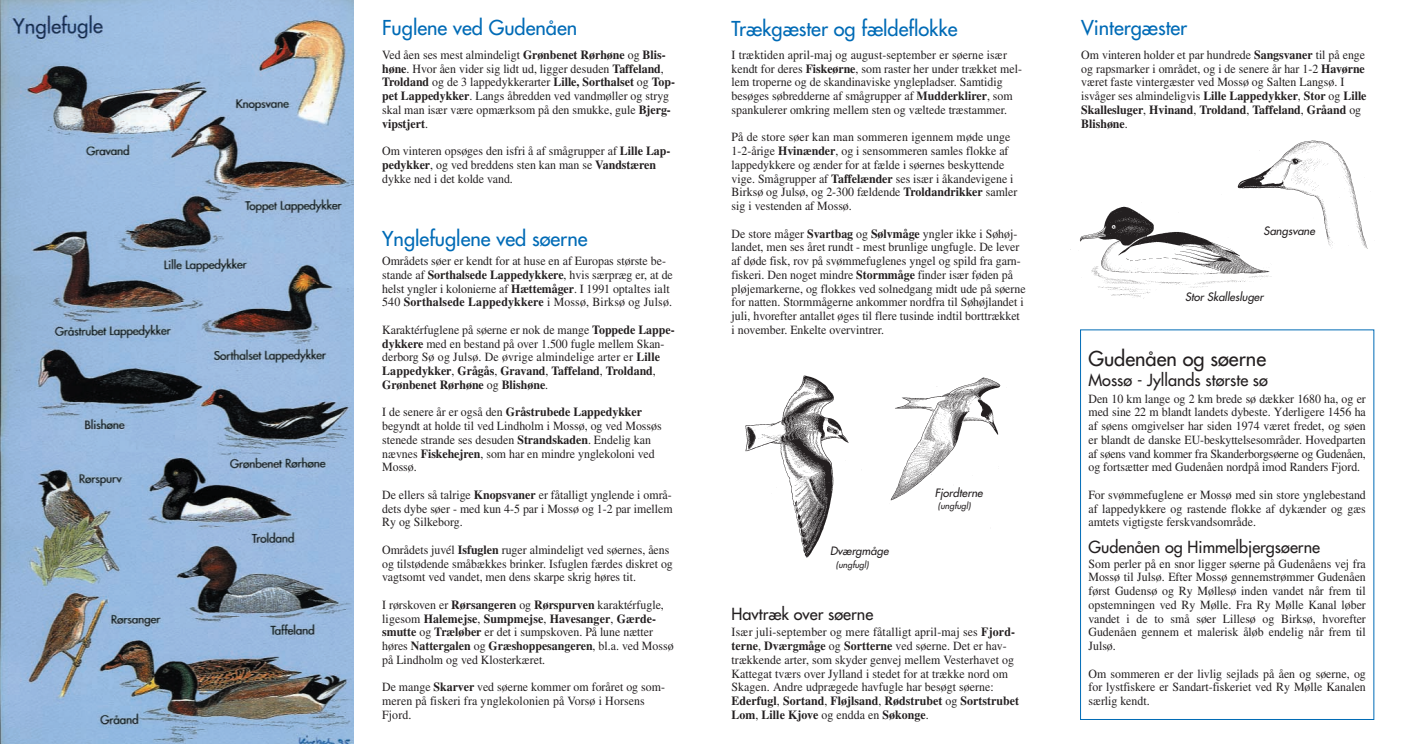
<style>
.page{position:relative;width:1403px;height:744px;background:#fff}
.page>*{position:absolute;margin:0;border:0;box-sizing:border-box;transform-origin:0 0}
.t1{font:20px "Futura";color:#006bb6}
.t2{font:20px "Futura";color:#231f20}
.t3{font:16.25px "Futura";color:#231f20}
.t4{font:12.5px/13.8px "Times";color:#231f20;scale:.95 1}
.t5{font:italic 11.25px "Futura";color:#231f20}
.t6{font:italic 8.75px "Futura";color:#231f20}
.s1{font-weight:700}
</style>
<div class="page">
<img style="left:0;top:1px;width:353px;height:743px">
<div style="left:1080px;top:329px;width:294px;height:391px;border:1px solid #006bb6"></div>
<img style="left:745px;top:375px;width:256px;height:183px">
<img style="left:1070px;top:206px;width:202px;height:93px">
<img style="left:1224px;top:140px;width:144px;height:120px">
<div style="left:1185px;top:291px;width:83px;height:16px;background:#fff"></div>
<div style="left:830px;top:545px;width:96px;height:28px;background:#fff"></div>
<div style="left:934px;top:487px;width:97px;height:30px;background:#fff"></div>
<h1 class="t1" style="left:382px;top:18px;width:197px">Fuglene ved Gudenåen</h1>
<p class="t4" style="left:382px;top:49px;width:310px">Ved åen ses mest almindeligt <span class="s1">Grønbenet Rørhøne</span> og <span class="s1">Blis&shy;høne</span>. Hvor åen vider sig lidt ud, ligger desuden <span class="s1">Taffeland</span>, <span class="s1">Troldand</span> og de 3 lappedykkerarter <span class="s1">Lille, Sorthalset</span> og <span class="s1">Top&shy;pet Lappedykker</span>. Langs åbredden ved vandmøller og stryg skal man især være opmærksom på den smukke, gule <span class="s1">Bjerg&shy;vipstjert</span>.</p>
<p class="t4" style="left:382px;top:145px;width:305px">Om vinteren opsøges den isfri å af smågrupper af <span class="s1">Lille Lap&shy;pedykker</span>, og ved breddens sten kan man se <span class="s1">Vandstæren </span>dykke ned i det kolde vand.</p>
<h1 class="t1" style="left:382px;top:229px;width:207px">Ynglefuglene ved søerne</h1>
<p class="t4" style="left:382px;top:255px;width:307px">Områdets søer er kendt for at huse en af Europas største be&shy;stande af <span class="s1">Sorthalsede Lappedykkere</span>, hvis særpræg er, at de helst yngler i kolonierne af <span class="s1">Hættemåger</span>. I 1991 optaltes ialt 540 <span class="s1">Sorthalsede Lappedykkere</span> i Mossø, Birksø og Julsø.</p>
<p class="t4" style="left:382px;top:324px;width:309px">Karaktérfuglene på søerne er nok de mange <span class="s1">Toppede Lappe&shy;dykkere</span> med en bestand på over 1.500 fugle mellem Skan&shy;derborg Sø og Julsø. De øvrige almindelige arter er <span class="s1">Lille Lappedykker</span>, <span class="s1">Grågås</span>, <span class="s1">Gravand</span>, <span class="s1">Taffeland</span>, <span class="s1">Troldand</span>, <span class="s1">Grønbenet Rørhøne</span> og <span class="s1">Blishøne</span>.</p>
<p class="t4" style="left:382px;top:406px;width:296px">I de senere år er også den <span class="s1">Gråstrubede Lappedykker </span>begyndt at holde til ved Lindholm i Mossø, og ved Mossøs stenede strande ses desuden <span class="s1">Strandskaden</span>. Endelig kan nævnes <span class="s1">Fiskehejren</span>, som har en mindre ynglekoloni ved Mossø.</p>
<p class="t4" style="left:382px;top:489px;width:307px;text-align:justify">De ellers så talrige <span class="s1">Knopsvaner</span> er fåtalligt ynglende i områ&shy;dets dybe søer - med kun 4-5 par i Mossø og 1-2 par imellem Ry og Silkeborg.</p>
<p class="t4" style="left:382px;top:544px;width:307px">Områdets juvél <span class="s1">Isfuglen</span> ruger almindeligt ved søernes, åens og tilstødende småbækkes brinker. Isfuglen færdes diskret og vagtsomt ved vandet, men dens skarpe skrig høres tit.</p>
<p class="t4" style="left:382px;top:599px;width:308px">I rørskoven er <span class="s1">Rørsangeren</span> og <span class="s1">Rørspurven</span> karaktérfugle, ligesom <span class="s1">Halemejse</span>, <span class="s1">Sumpmejse</span>, <span class="s1">Havesanger</span>, <span class="s1">Gærde&shy;smutte</span> og <span class="s1">Træløber</span> er det i sumpskoven. På lune nætter høres <span class="s1">Nattergalen</span> og <span class="s1">Græshoppesangeren</span>, bl.a. ved Mossø på Lindholm og ved Klosterkæret.</p>
<p class="t4" style="left:382px;top:681px;width:299px">De mange <span class="s1">Skarver</span> ved søerne kommer om foråret og som&shy;meren på fiskeri fra ynglekolonien på Vorsø i Horsens<br>Fjord.</p>
<h1 class="t1" style="left:731px;top:19px;width:227px">Trækgæster og fældeflokke</h1>
<p class="t4" style="left:731px;top:49px;width:307px">I træktiden april-maj og august-september er søerne især kendt for deres <span class="s1">Fiskeørne</span>, som raster her under trækket mel&shy;lem troperne og de skandinaviske ynglepladser. Samtidig besøges søbredderne af smågrupper af <span class="s1">Mudderklirer</span>, som spankulerer omkring mellem sten og væltede træstammer.</p>
<p class="t4" style="left:731px;top:131px;width:302px">På de store søer kan man sommeren igennem møde unge 1-2-årige <span class="s1">Hvinænder</span>, og i sensommeren samles flokke af lappedykkere og ænder for at fælde i søernes beskyttende vige. Smågrupper af <span class="s1">Taffelænder</span> ses især i åkandevigene i Birksø og Julsø, og 2-300 fældende <span class="s1">Troldandrikker</span> samler sig i vestenden af Mossø.</p>
<p class="t4" style="left:731px;top:228px;width:311px">De store måger <span class="s1">Svartbag</span> og <span class="s1">Sølvmåge</span> yngler ikke i Søhøj&shy;landet, men ses året rundt - mest brunlige ungfugle. De lever af døde fisk, rov på svømmefuglenes yngel og spild fra garn&shy;fiskeri. Den noget mindre <span class="s1">Stormmåge</span> finder især føden på pløjemarkerne, og flokkes ved solnedgang midt ude på søerne for natten. Stormmågerne ankommer nordfra til Søhøjlandet i juli, hvorefter antallet øges til flere tusinde indtil borttrækket i november. Enkelte overvintrer.</p>
<p class="t5" style="left:830px;top:545px;width:60px">Dværgmåge</p>
<p class="t6" style="left:836px;top:560px;width:34px">(ungfugl)</p>
<p class="t5" style="left:934px;top:487px;width:50px">Fjordterne</p>
<p class="t6" style="left:938px;top:502px;width:34px">(ungfugl)</p>
<h2 class="t3" style="left:731px;top:606px;width:143px">Havtræk over søerne</h2>
<p class="t4" style="left:731px;top:626px;width:304px">Især juli-september og mere fåtalligt april-maj ses <span class="s1">Fjord&shy;terne</span>, <span class="s1">Dværgmåge</span> og <span class="s1">Sortterne</span> ved søerne. Det er hav&shy;trækkende arter, som skyder genvej mellem Vesterhavet og Kattegat tværs over Jylland i stedet for at trække nord om Skagen. Andre udprægede havfugle har besøgt søerne:<br><span class="s1">Ederfugl</span>, <span class="s1">Sortand</span>, <span class="s1">Fløjlsand</span>, <span class="s1">Rødstrubet</span> og <span class="s1">Sortstrubet Lom</span>, <span class="s1">Lille Kjove</span> og endda en <span class="s1">Søkonge</span>.</p>
<h1 class="t1" style="left:1081px;top:18px;width:108px">Vintergæster</h1>
<p class="t4" style="left:1081px;top:49px;width:302px">Om vinteren holder et par hundrede <span class="s1">Sangsvaner</span> til på enge og rapsmarker i området, og i de senere år har 1-2 <span class="s1">Havørne </span>været faste vintergæster ved Mossø og Salten Langsø. I isvåger ses almindeligvis <span class="s1">Lille Lappedykker</span>, <span class="s1">Stor</span> og <span class="s1">Lille Skallesluger</span>, <span class="s1">Hvinand</span>, <span class="s1">Troldand</span>, <span class="s1">Taffeland</span>, <span class="s1">Gråand</span> og <span class="s1">Blishøne</span>.</p>
<p class="t5" style="left:1263px;top:225px;width:53px">Sangsvane</p>
<p class="t5" style="left:1185px;top:291px;width:80px">Stor Skallesluger</p>
<h1 class="t2" style="left:1088px;top:349px;width:179px">Gudenåen og søerne</h1>
<h2 class="t3" style="left:1088px;top:372px;width:181px">Mossø - Jyllands største sø</h2>
<p class="t4" style="left:1088px;top:393px;width:293px;text-align:justify">Den 10 km lange og 2 km brede sø dækker 1680 ha, og er med sine 22 m blandt landets dybeste. Yderligere 1456 ha af søens omgivelser har siden 1974 været fredet, og søen er blandt de danske EU-beskyttelsesområder. Hovedparten af søens vand kommer fra Skanderborgsøerne og Gudenåen, og fortsætter med Gudenåen nordpå imod Randers Fjord.</p>
<p class="t4" style="left:1088px;top:489px;width:293px;text-align:justify">For svømmefuglene er Mossø med sin store ynglebestand af lappedykkere og rastende flokke af dykænder og gæs amtets vigtigste ferskvandsområde.</p>
<h2 class="t3" style="left:1088px;top:538px;width:233px">Gudenåen og Himmelbjergsøerne</h2>
<p class="t4" style="left:1088px;top:558px;width:293px;text-align:justify">Som perler på en snor ligger søerne på Gudenåens vej fra Mossø til Julsø. Efter Mossø gennemstrømmer Gudenåen først Gudensø og Ry Møllesø inden vandet når frem til opstemningen ved Ry Mølle. Fra Ry Mølle Kanal løber vandet i de to små søer Lillesø og Birksø, hvorefter Gudenåen gennem et malerisk åløb endelig når frem til Julsø.</p>
<p class="t4" style="left:1088px;top:668px;width:293px;text-align:justify">Om sommeren er der livlig sejlads på åen og søerne, og for lystfiskere er Sandart-fiskeriet ved Ry Mølle Kanalen særlig kendt.</p>
</div>
